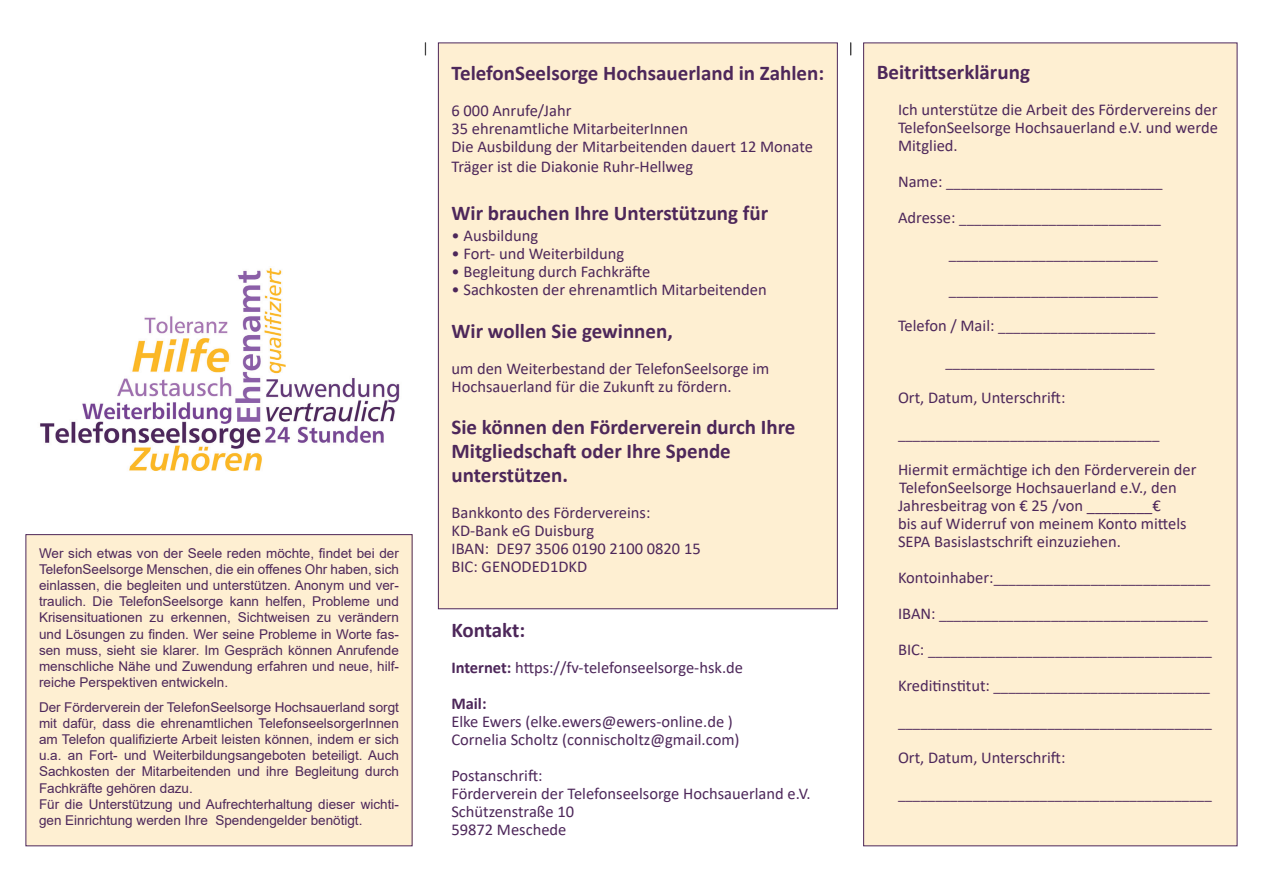
<style>
.page{position:relative;width:1263px;height:893px;background:#fff}
.page>*{position:absolute;margin:0;border:0;box-sizing:border-box;transform-origin:0 0}
.t1{font:700 21px/24px "Calibri";color:#4d275a}
.t2{font:16.5px/18px "Calibri";color:#4d275a}
.t3{font:15px "Calibri";color:#4d275a}
.t4{font:13.5px/16.2px "Arial";color:#4d275a;text-align:justify}
.s1{font-weight:700}
.s2{font-size:16.5px}
</style>
<div class="page">
<div style="left:26px;top:535px;width:386px;height:311px;background:#feefd2"></div>
<div style="left:438px;top:43px;width:399px;height:566px;background:#feefd2"></div>
<div style="left:864px;top:43px;width:373px;height:803px;background:#feefd2"></div>
<img style="left:40px;top:268px;width:360px;height:204px">
<svg style="left:850px;top:43px;width:1px;height:12px"></svg>
<svg style="left:425px;top:43px;width:1px;height:12px"></svg>
<p class="t4" style="left:39px;top:545px;width:361px">Wer sich etwas von der Seele reden möchte, findet bei der TelefonSeelsorge Menschen, die ein offenes Ohr haben, sich einlassen, die begleiten und unterstützen. Anonym und ver&shy;traulich. Die TelefonSeelsorge kann helfen, Probleme und Krisensituationen zu erkennen, Sichtweisen zu verändern und Lösungen zu finden. Wer seine Probleme in Worte fas&shy;sen muss, sieht sie klarer. Im Gespräch können Anrufende menschliche Nähe und Zuwendung erfahren und neue, hilf&shy;reiche Perspektiven entwickeln.</p>
<p class="t4" style="left:39px;top:699px;width:361px;text-align:left">Der Förderverein der TelefonSeelsorge Hochsauerland sorgt mit dafür, dass die ehrenamtlichen TelefonseelsorgerInnen am Telefon qualifizierte Arbeit leisten können, indem er sich u.a. an Fort- und Weiterbildungsangeboten beteiligt. Auch Sachkosten der Mitarbeitenden und ihre Begleitung durch Fachkräfte gehören dazu.<br>Für die Unterstützung und Aufrechterhaltung dieser wichti&shy;gen Einrichtung werden Ihre Spendengelder benötigt.</p>
<p class="t1" style="left:451px;top:61px;width:374px">TelefonSeelsorge Hochsauerland in Zahlen:</p>
<p class="t2" style="left:451px;top:101px;width:363px">6 000 Anrufe/Jahr<br>35 ehrenamtliche MitarbeiterInnen<br>Die Ausbildung der Mitarbeitenden dauert 12 Monate</p>
<p class="t2" style="left:451px;top:157px;width:243px">Träger ist die Diakonie Ruhr-Hellweg</p>
<p class="t1" style="left:451px;top:201px;width:318px">Wir brauchen Ihre Unterstützung für</p>
<p class="t2" style="left:451px;top:226px;width:88px">• Ausbildung</p>
<p class="t2" style="left:451px;top:244px;width:174px">• Fort- und Weiterbildung</p>
<p class="t2" style="left:451px;top:262px;width:200px">• Begleitung durch Fachkräfte</p>
<p class="t2" style="left:451px;top:280px;width:317px">• Sachkosten der ehrenamtlich Mitarbeitenden</p>
<p class="t1" style="left:451px;top:318px;width:223px">Wir wollen Sie gewinnen,</p>
<p class="t2" style="left:451px;top:359px;width:319px">um den Weiterbestand der TelefonSeelsorge im<br>Hochsauerland für die Zukunft zu fördern.</p>
<p class="t1" style="left:451px;top:414px;width:345px">Sie können den Förderverein durch Ihre<br>Mitgliedschaft oder Ihre Spende unterstützen.</p>
<p class="t2" style="left:451px;top:503px;width:251px">Bankkonto des Fördervereins:<br>KD-Bank eG Duisburg<br>IBAN: DE97 3506 0190 2100 0820 15<br>BIC: GENODED1DKD</p>
<p class="t1" style="left:451px;top:617px;width:76px">Kontakt:</p>
<p class="t2" style="left:451px;top:649px;width:293px;line-height:36px"><span class="s1">Internet:</span> https://fv-telefonseelsorge-hsk.de<br><span class="s1">Mail:</span></p>
<p class="t2" style="left:451px;top:712px;width:290px">Elke Ewers (elke.ewers@ewers-online.de )<br>Cornelia Scholtz (connischoltz@gmail.com)</p>
<p class="t2" style="left:451px;top:766px;width:361px">Postanschrift:<br>Förderverein der Telefonseelsorge Hochsauerland e.V.<br>Schützenstraße 10<br>59872 Meschede</p>
<p class="t1" style="left:877px;top:59px;width:155px">Beitrittserklärung</p>
<p class="t2" style="left:898px;top:100px;width:321px;text-align:justify">Ich unterstütze die Arbeit des Fördervereins der TelefonSeelsorge Hochsauerland e.V. und werde Mitglied.</p>
<p class="t3" style="left:898px;top:171px;width:266px"><span class="s2">Name:</span> _____________________________</p>
<p class="t3" style="left:898px;top:207px;width:264px"><span class="s2">Adresse:</span> ___________________________</p>
<p class="t3" style="left:949px;top:243px;width:211px">____________________________</p>
<p class="t3" style="left:949px;top:279px;width:211px">____________________________</p>
<p class="t3" style="left:898px;top:315px;width:259px"><span class="s2">Telefon / Mail:</span> _____________________</p>
<p class="t3" style="left:945px;top:351px;width:211px">____________________________</p>
<p class="t2" style="left:898px;top:388px;width:169px">Ort, Datum, Unterschrift:</p>
<p class="t3" style="left:898px;top:423px;width:263px">___________________________________</p>
<p class="t2" style="left:898px;top:460px;width:300px">Hiermit ermächtige ich den Förderverein der TelefonSeelsorge Hochsauerland e.V., den Jahresbeitrag von € 25 /von ________€<br>bis auf Widerruf von meinem Konto mittels SEPA Basislastschrift einzuziehen.</p>
<p class="t3" style="left:898px;top:567px;width:314px"><span class="s2">Kontoinhaber:</span>_____________________________</p>
<p class="t3" style="left:898px;top:603px;width:311px"><span class="s2">IBAN:</span> ____________________________________</p>
<p class="t3" style="left:898px;top:639px;width:315px"><span class="s2">BIC:</span> ______________________________________</p>
<p class="t3" style="left:898px;top:675px;width:313px"><span class="s2">Kreditinstitut:</span> _____________________________</p>
<p class="t3" style="left:898px;top:711px;width:315px">__________________________________________</p>
<p class="t2" style="left:898px;top:748px;width:169px">Ort, Datum, Unterschrift:</p>
<p class="t3" style="left:898px;top:783px;width:315px">__________________________________________</p>
</div>
